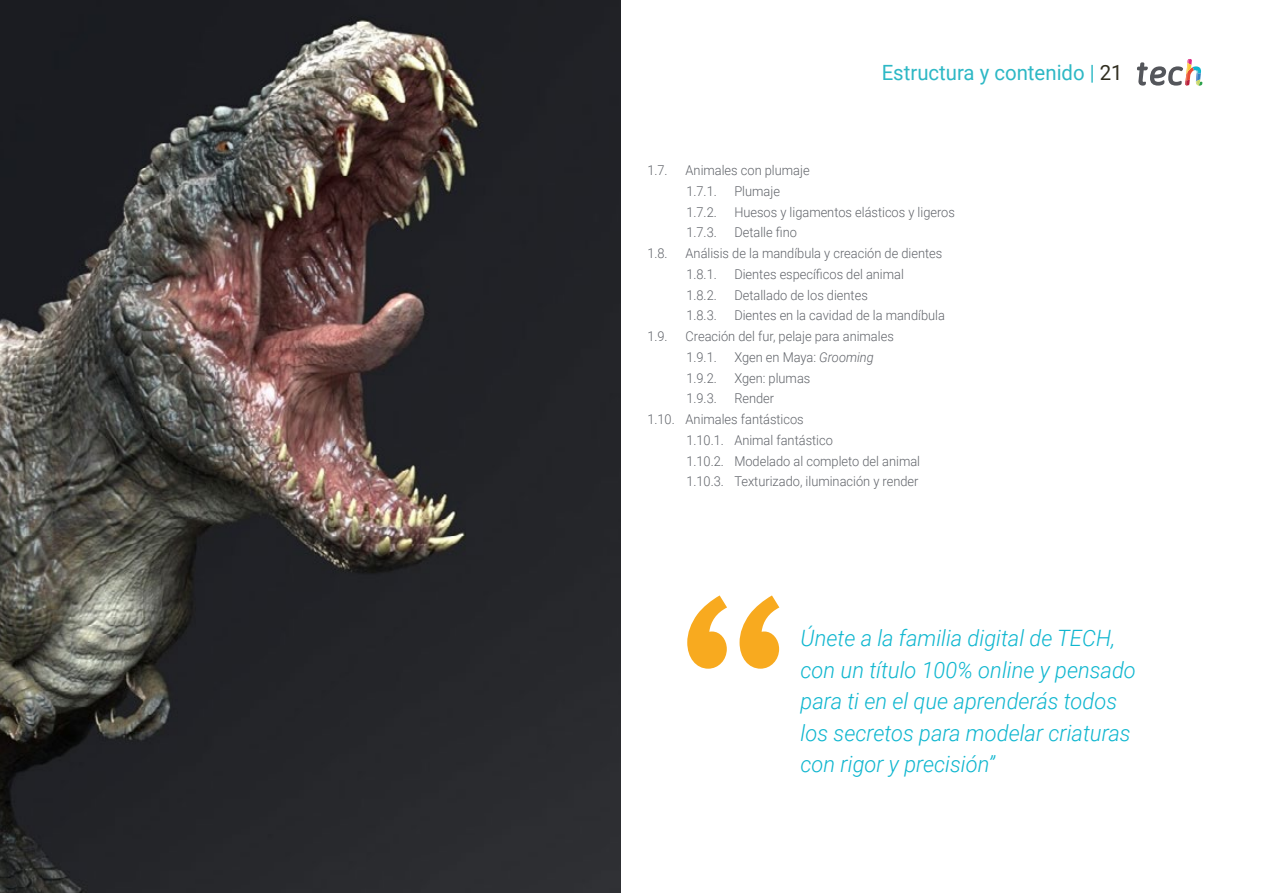
<style>
.page{position:relative;width:1263px;height:893px;background:#fff}
.page>*{position:absolute;margin:0;border:0;box-sizing:border-box;transform-origin:0 0}
.t1{font:italic 300 22.5px/31.5px "Roboto";color:#0fb6cf}
.t2{font:21px "Roboto";color:#2db8c5}
.t3{font:300 13.5px/20.7px "Roboto";color:#61646a;scale:.95 1}
.s1{color:#312e20}
.s2{font-style:italic}
</style>
<div class="page">
<img style="left:0;top:0;width:621px;height:893px">
<svg style="left:687px;top:595px;width:92px;height:74px"></svg>
<svg style="left:1137px;top:59px;width:65px;height:27px"></svg>
<p class="t3" style="left:647px;top:159px;width:23px">1.7.</p>
<p class="t3" style="left:686px;top:159px;width:132px">Animales con plumaje<br>1.7.1.</p>
<p class="t3" style="left:734px;top:180px;width:50px">Plumaje</p>
<h2 class="t2" style="left:882px;top:57px;width:242px">Estructura y contenido | <span class="s1">21</span></h2>
<p class="t3" style="left:686px;top:201px;width:34px">1.7.2.</p>
<p class="t3" style="left:734px;top:201px;width:234px">Huesos y ligamentos elásticos y ligeros</p>
<p class="t3" style="left:686px;top:222px;width:34px">1.7.3.</p>
<p class="t3" style="left:734px;top:222px;width:67px">Detalle fino</p>
<p class="t3" style="left:647px;top:242px;width:23px">1.8.</p>
<p class="t3" style="left:686px;top:242px;width:272px">Análisis de la mandíbula y creación de dientes<br>1.8.1.</p>
<p class="t3" style="left:734px;top:263px;width:180px">Dientes específicos del animal</p>
<p class="t3" style="left:686px;top:284px;width:34px">1.8.2.</p>
<p class="t3" style="left:734px;top:284px;width:142px">Detallado de los dientes</p>
<p class="t3" style="left:686px;top:305px;width:34px">1.8.3.</p>
<p class="t3" style="left:734px;top:305px;width:223px">Dientes en la cavidad de la mandíbula</p>
<p class="t3" style="left:647px;top:325px;width:23px">1.9.</p>
<p class="t3" style="left:686px;top:325px;width:221px">Creación del fur, pelaje para animales<br>1.9.1.</p>
<p class="t3" style="left:734px;top:346px;width:148px">Xgen en Maya: <span class="s2">Grooming</span></p>
<p class="t3" style="left:686px;top:367px;width:34px">1.9.2.</p>
<p class="t3" style="left:734px;top:367px;width:82px">Xgen: plumas</p>
<p class="t3" style="left:686px;top:388px;width:34px">1.9.3.</p>
<p class="t3" style="left:734px;top:388px;width:43px">Render</p>
<p class="t3" style="left:647px;top:408px;width:166px">1.10. Animales fantásticos</p>
<p class="t3" style="left:686px;top:429px;width:156px">1.10.1. Animal fantástico</p>
<p class="t3" style="left:686px;top:450px;width:248px">1.10.2. Modelado al completo del animal</p>
<p class="t3" style="left:686px;top:471px;width:246px">1.10.3. Texturizado, iluminación y render</p>
<h1 class="t1" style="left:801px;top:622px;width:337px">Únete a la familia digital de TECH, con un título 100% online y pensado para ti en el que aprenderás todos los secretos para modelar criaturas con rigor y precisión”</h1>
</div>
